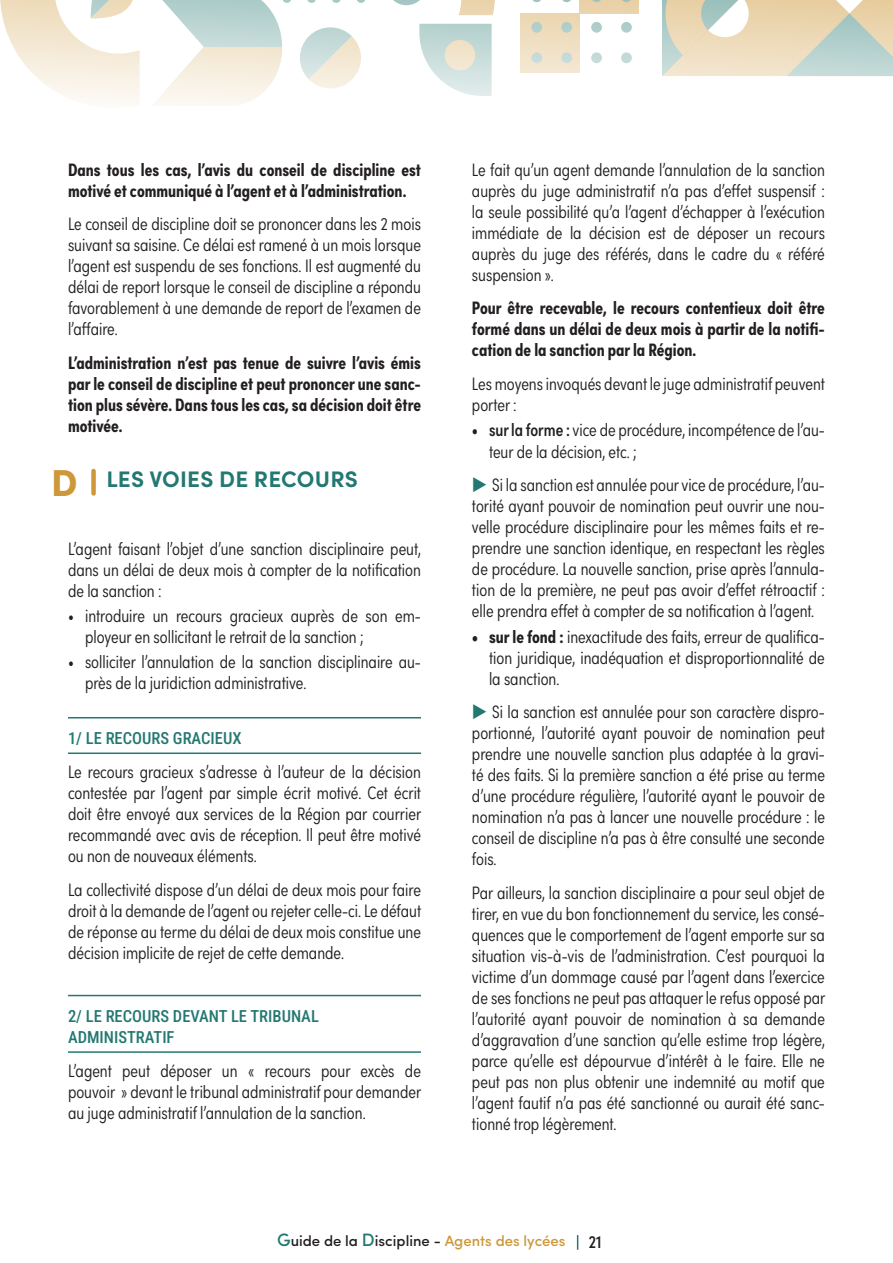
<style>
.page{position:relative;width:893px;height:1263px;background:#fff}
.page>*{position:absolute;margin:0;border:0;box-sizing:border-box;transform-origin:0 0}
.t1{font:900 37.5px "Sofia Pro";color:#cd973a}
.t2{font:700 22.5px "Sofia Pro";letter-spacing:.01em;color:#237872}
.t3{font:300 18px/21px "Sofia Pro Condensed";color:#231f20;text-align:justify}
.t4{font:700 18px/21px "Sofia Pro Condensed";color:#231f20;text-align:justify}
.t5{font:500 18px "Sofia Pro Condensed";color:#231f20}
.t6{font:500 16.5px/21px "Roboto Condensed";color:#237872}
.t7{font:500 15px "Sofia Pro";color:#231f20}
.s1{font-weight:500}
.s2{color:#237872}
.s3{font-weight:700}
.s4{font-size:18px;color:#237872}
.s5{color:#cd973a}
</style>
<div class="page">
<svg style="left:577px;top:1235px;width:1px;height:15px"></svg>
<div style="left:520px;top:13px;width:60px;height:60px;background:linear-gradient(to bottom,#ebd5b0,#f4e8d3)"></div>
<div style="left:580px;top:0;width:59px;height:13px;background:#e9d2a9"></div>
<svg style="left:662px;top:0;width:231px;height:76px;background:#ded9c1"></svg>
<svg style="left:393px;top:0;width:102px;height:16px"></svg>
<svg style="left:419px;top:24px;width:73px;height:72px"></svg>
<div style="left:445px;top:40px;width:30px;height:30px;background:#f2e4cc;border-radius:50%"></div>
<svg style="left:154px;top:0;width:137px;height:106px"></svg>
<svg style="left:307px;top:0;width:9px;height:3px"></svg>
<svg style="left:332px;top:0;width:9px;height:3px"></svg>
<svg style="left:357px;top:0;width:8px;height:3px"></svg>
<svg style="left:0;top:0;width:140px;height:104px"></svg>
<div style="left:531px;top:52px;width:11px;height:11px;background:#c7dcd9;border-radius:50%"></div>
<div style="left:531px;top:22px;width:11px;height:11px;background:#b2cfcc;border-radius:50%"></div>
<svg style="left:532px;top:0;width:9px;height:2px"></svg>
<div style="left:561px;top:52px;width:11px;height:11px;background:#c5dbd9;border-radius:50%"></div>
<div style="left:561px;top:22px;width:11px;height:11px;background:#b1cecb;border-radius:50%"></div>
<svg style="left:562px;top:0;width:9px;height:2px"></svg>
<div style="left:591px;top:52px;width:11px;height:11px;background:#c5dbd8;border-radius:50%"></div>
<div style="left:591px;top:22px;width:11px;height:11px;background:#b0cecb;border-radius:50%"></div>
<svg style="left:592px;top:0;width:9px;height:2px"></svg>
<div style="left:621px;top:52px;width:11px;height:11px;background:#c3d9d7;border-radius:50%"></div>
<div style="left:621px;top:22px;width:11px;height:11px;background:#afcdca;border-radius:50%"></div>
<svg style="left:622px;top:0;width:9px;height:2px"></svg>
<svg style="left:300px;top:27px;width:61px;height:61px"></svg>
<div style="left:91px;top:471px;width:5px;height:22px;background:#cd973a"></div>
<hr style="left:68px;top:717px;width:353px;height:1px;background:#237872">
<hr style="left:68px;top:752px;width:353px;height:2px;background:#237872">
<hr style="left:68px;top:995px;width:353px;height:1px;background:#237872">
<hr style="left:68px;top:1051px;width:353px;height:2px;background:#237872">
<p class="t4" style="left:68px;top:157px;width:354px">Dans tous les cas, l’avis du conseil de discipline est motivé et communiqué à l’agent et à l’administration.</p>
<p class="t3" style="left:68px;top:213px;width:354px">Le conseil de discipline doit se prononcer dans les 2 mois suivant sa saisine. Ce délai est ramené à un mois lorsque l’agent est suspendu de ses fonctions. Il est augmenté du délai de report lorsque le conseil de discipline a répondu favorablement à une demande de report de l’examen de l’affaire.</p>
<p class="t4" style="left:68px;top:351px;width:354px">L’administration n’est pas tenue de suivre l’avis émis par le conseil de discipline et peut prononcer une sanc&shy;tion plus sévère. Dans tous les cas, sa décision doit être motivée.</p>
<p class="t2" style="left:106px;top:462px;width:253px">LES VOIES DE RECOURS</p>
<h1 class="t1" style="left:51px;top:453px;width:28px">D</h1>
<p class="t3" style="left:68px;top:537px;width:354px">L’agent faisant l’objet d’une sanction disciplinaire peut, dans un délai de deux mois à compter de la notification de la sanction :</p>
<p class="t3" style="left:85px;top:604px;width:337px;text-indent:-17px">• introduire un recours gracieux auprès de son em&shy;ployeur en sollicitant le retrait de la sanction ;</p>
<p class="t3" style="left:85px;top:650px;width:337px;text-indent:-17px">• solliciter l’annulation de la sanction disciplinaire au&shy;près de la juridiction administrative.</p>
<p class="t6" style="left:68px;top:727px;width:175px">1/ LE RECOURS GRACIEUX</p>
<p class="t3" style="left:68px;top:760px;width:355px">Le recours gracieux s’adresse à l’auteur de la décision contestée par l’agent par simple écrit motivé. Cet écrit doit être envoyé aux services de la Région par courrier recommandé avec avis de réception. Il peut être motivé ou non de nouveaux éléments.</p>
<p class="t3" style="left:68px;top:878px;width:355px">La collectivité dispose d’un délai de deux mois pour faire droit à la demande de l’agent ou rejeter celle-ci. Le défaut de réponse au terme du délai de deux mois constitue une décision implicite de rejet de cette demande.</p>
<p class="t6" style="left:68px;top:1005px;width:252px">2/ LE RECOURS DEVANT LE TRIBUNAL<br>ADMINISTRATIF</p>
<p class="t3" style="left:68px;top:1059px;width:355px">L’agent peut déposer un « recours pour excès de pouvoir » devant le tribunal administratif pour demander au juge administratif l’annulation de la sanction.</p>
<p class="t3" style="left:472px;top:158px;width:354px">Le fait qu’un agent demande l’annulation de la sanction auprès du juge administratif n’a pas d’effet suspensif : la seule possibilité qu’a l’agent d’échapper à l’exécution immédiate de la décision est de déposer un recours auprès du juge des référés, dans le cadre du « référé suspension ».</p>
<p class="t4" style="left:472px;top:296px;width:354px">Pour être recevable, le recours contentieux doit être formé dans un délai de deux mois à partir de la notifi&shy;cation de la sanction par la Région.</p>
<p class="t3" style="left:472px;top:372px;width:355px">Les moyens invoqués devant le juge administratif peuvent porter :</p>
<p class="t3" style="left:489px;top:419px;width:337px;text-indent:-17px"><span class="s1">• sur la forme :</span> vice de procédure, incompétence de l’au&shy;teur de la décision, etc. ;</p>
<p class="t3" style="left:472px;top:473px;width:354px"><span class="s2">◆</span> Si la sanction est annulée pour vice de procédure, l’au&shy;torité ayant pouvoir de nomination peut ouvrir une nou&shy;velle procédure disciplinaire pour les mêmes faits et re&shy;prendre une sanction identique, en respectant les règles de procédure. La nouvelle sanction, prise après l’annula&shy;tion de la première, ne peut pas avoir d’effet rétroactif : elle prendra effet à compter de sa notification à l’agent.</p>
<p class="t3" style="left:489px;top:625px;width:337px;text-indent:-17px"><span class="s3">• sur le fond :</span> inexactitude des faits, erreur de qualifica&shy;tion juridique, inadéquation et disproportionnalité de la sanction.</p>
<p class="t3" style="left:472px;top:700px;width:355px"><span class="s2">◆</span> Si la sanction est annulée pour son caractère dispro&shy;portionné, l’autorité ayant pouvoir de nomination peut prendre une nouvelle sanction plus adaptée à la gravi&shy;té des faits. Si la première sanction a été prise au terme d’une procédure régulière, l’autorité ayant le pouvoir de nomination n’a pas à lancer une nouvelle procédure : le conseil de discipline n’a pas à être consulté une seconde fois.</p>
<p class="t3" style="left:472px;top:881px;width:355px">Par ailleurs, la sanction disciplinaire a pour seul objet de tirer, en vue du bon fonctionnement du service, les consé&shy;quences que le comportement de l’agent emporte sur sa situation vis-à-vis de l’administration. C’est pourquoi la victime d’un dommage causé par l’agent dans l’exercice de ses fonctions ne peut pas attaquer le refus opposé par l’autorité ayant pouvoir de nomination à sa demande d’aggravation d’une sanction qu’elle estime trop légère, parce qu’elle est dépourvue d’intérêt à le faire. Elle ne peut pas non plus obtenir une indemnité au motif que l’agent fautif n’a pas été sanctionné ou aurait été sanc&shy;tionné trop légèrement.</p>
<p class="t7" style="left:277px;top:1230px;width:290px"><span class="s4">G</span>uide de la <span class="s4">D</span>iscipline - <span class="s5">Agents des lycées</span></p>
<p class="t5" style="left:589px;top:1228px;width:14px">21</p>
</div>
